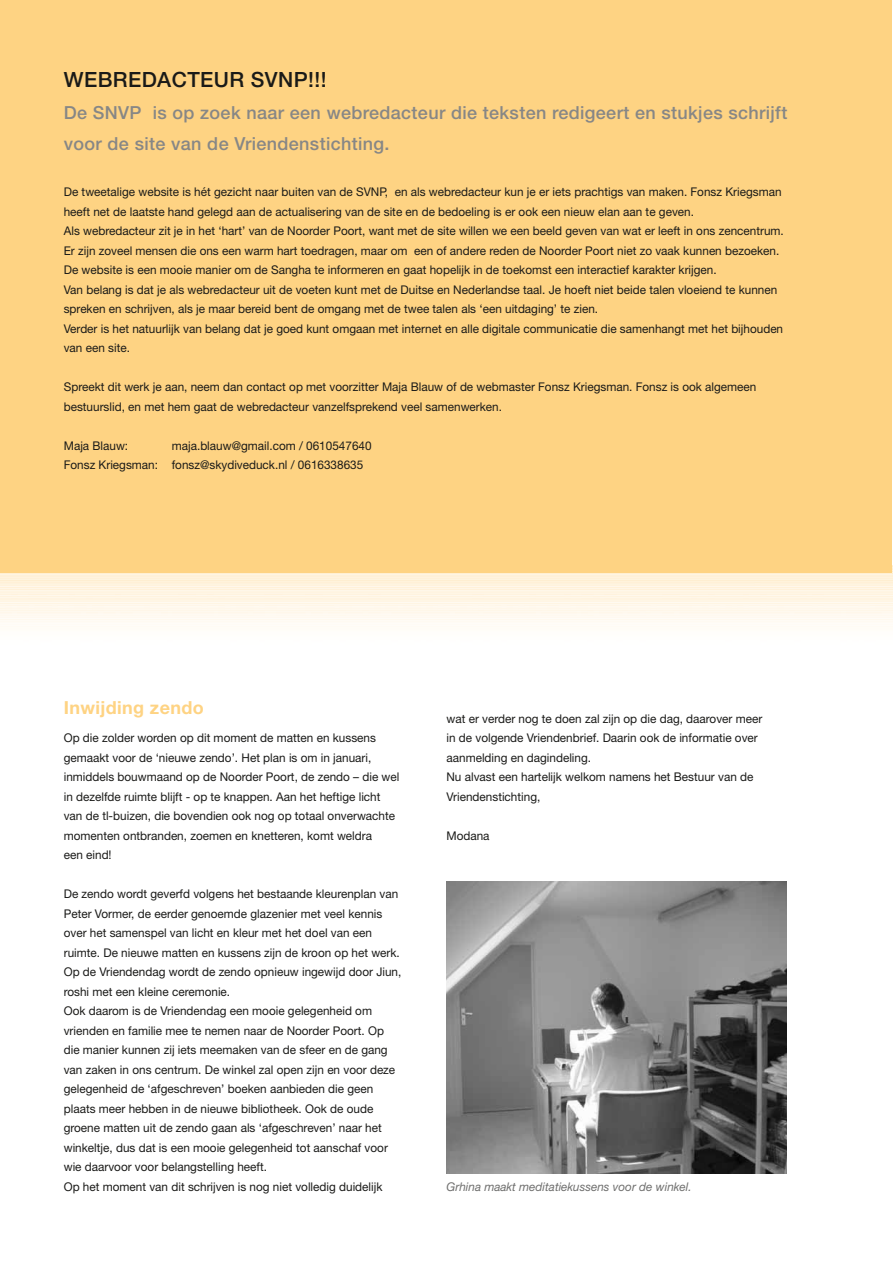
<style>
.page{position:relative;width:893px;height:1263px;background:#fff}
.page>*{position:absolute;margin:0;border:0;box-sizing:border-box;transform-origin:0 0}
.t1{font:500 21px "Helvetica Neue LT Std";letter-spacing:.02em;color:#1a1a18}
.t2{font:500 18px/31.5px "Helvetica Neue LT Std";letter-spacing:.02em;color:#878786}
.t3{font:700 18px "Helvetica Neue LT Std";letter-spacing:.02em;color:#fed383}
.t4{font:12px/19.5px "Helvetica Neue LT Std";color:#1a1a18}
.t5{font:italic 12px "Helvetica Neue LT Std";color:#6f6f6e}
</style>
<div class="page">
<div style="left:0;top:0;width:891px;height:572px;background:#fed383"></div>
<img style="left:446px;top:882px;width:341px;height:291px">
<h1 class="t1" style="left:64px;top:67px;width:264px">WEBREDACTEUR SVNP!!!</h1>
<h2 class="t2" style="left:64px;top:96px;width:725px">De SNVP is op zoek naar een webredacteur die teksten redigeert en stukjes schrijft voor de site van de Vriendenstichting.</h2>
<p class="t4" style="left:64px;top:182px;width:722px">De tweetalige website is hét gezicht naar buiten van de SVNP, en als webredacteur kun je er iets prachtigs van maken. Fonsz Kriegsman heeft net de laatste hand gelegd aan de actualisering van de site en de bedoeling is er ook een nieuw elan aan te geven.<br>Als webredacteur zit je in het ‘hart’ van de Noorder Poort, want met de site willen we een beeld geven van wat er leeft in ons zencentrum.<br>Er zijn zoveel mensen die ons een warm hart toedragen, maar om een of andere reden de Noorder Poort niet zo vaak kunnen bezoeken.<br>De website is een mooie manier om de Sangha te informeren en gaat hopelijk in de toekomst een interactief karakter krijgen.<br>Van belang is dat je als webredacteur uit de voeten kunt met de Duitse en Nederlandse taal. Je hoeft niet beide talen vloeiend te kunnen spreken en schrijven, als je maar bereid bent de omgang met de twee talen als ‘een uitdaging’ te zien.<br>Verder is het natuurlijk van belang dat je goed kunt omgaan met internet en alle digitale communicatie die samenhangt met het bijhouden van een site.</p>
<p class="t4" style="left:64px;top:377px;width:694px">Spreekt dit werk je aan, neem dan contact op met voorzitter Maja Blauw of de webmaster Fonsz Kriegsman. Fonsz is ook algemeen bestuurslid, en met hem gaat de webredacteur vanzelfsprekend veel samenwerken.</p>
<p class="t4" style="left:64px;top:435px;width:66px">Maja Blauw:</p>
<p class="t4" style="left:64px;top:435px;width:309px;text-indent:108px">maja.blauw@gmail.com / 0610547640<br>Fonsz Kriegsman: fonsz@skydiveduck.nl / 0616338635</p>
<h2 class="t3" style="left:64px;top:697px;width:141px">Inwijding zendo</h2>
<p class="t4" style="left:64px;top:728px;width:337px">Op die zolder worden op dit moment de matten en kussens gemaakt voor de ‘nieuwe zendo’. Het plan is om in januari, inmiddels bouwmaand op de Noorder Poort, de zendo – die wel in dezelfde ruimte blijft - op te knappen. Aan het heftige licht van de tl-buizen, die bovendien ook nog op totaal onverwachte momenten ontbranden, zoemen en knetteren, komt weldra<br>een eind!</p>
<p class="t4" style="left:64px;top:884px;width:339px">De zendo wordt geverfd volgens het bestaande kleurenplan van Peter Vormer, de eerder genoemde glazenier met veel kennis over het samenspel van licht en kleur met het doel van een ruimte. De nieuwe matten en kussens zijn de kroon op het werk.<br>Op de Vriendendag wordt de zendo opnieuw ingewijd door Jiun, roshi met een kleine ceremonie.<br>Ook daarom is de Vriendendag een mooie gelegenheid om vrienden en familie mee te nemen naar de Noorder Poort. Op die manier kunnen zij iets meemaken van de sfeer en de gang van zaken in ons centrum. De winkel zal open zijn en voor deze gelegenheid de ‘afgeschreven’ boeken aanbieden die geen plaats meer hebben in de nieuwe bibliotheek. Ook de oude groene matten uit de zendo gaan als ‘afgeschreven’ naar het winkeltje, dus dat is een mooie gelegenheid tot aanschaf voor wie daarvoor voor belangstelling heeft.<br>Op het moment van dit schrijven is nog niet volledig duidelijk</p>
<p class="t4" style="left:446px;top:708px;width:317px">wat er verder nog te doen zal zijn op die dag, daarover meer in de volgende Vriendenbrief. Daarin ook de informatie over aanmelding en dagindeling.<br>Nu alvast een hartelijk welkom namens het Bestuur van de Vriendenstichting,</p>
<p class="t4" style="left:446px;top:825px;width:45px">Modana</p>
<p class="t5" style="left:446px;top:1179px;width:247px">Grhina maakt meditatiekussens voor de winkel.</p>
</div>
